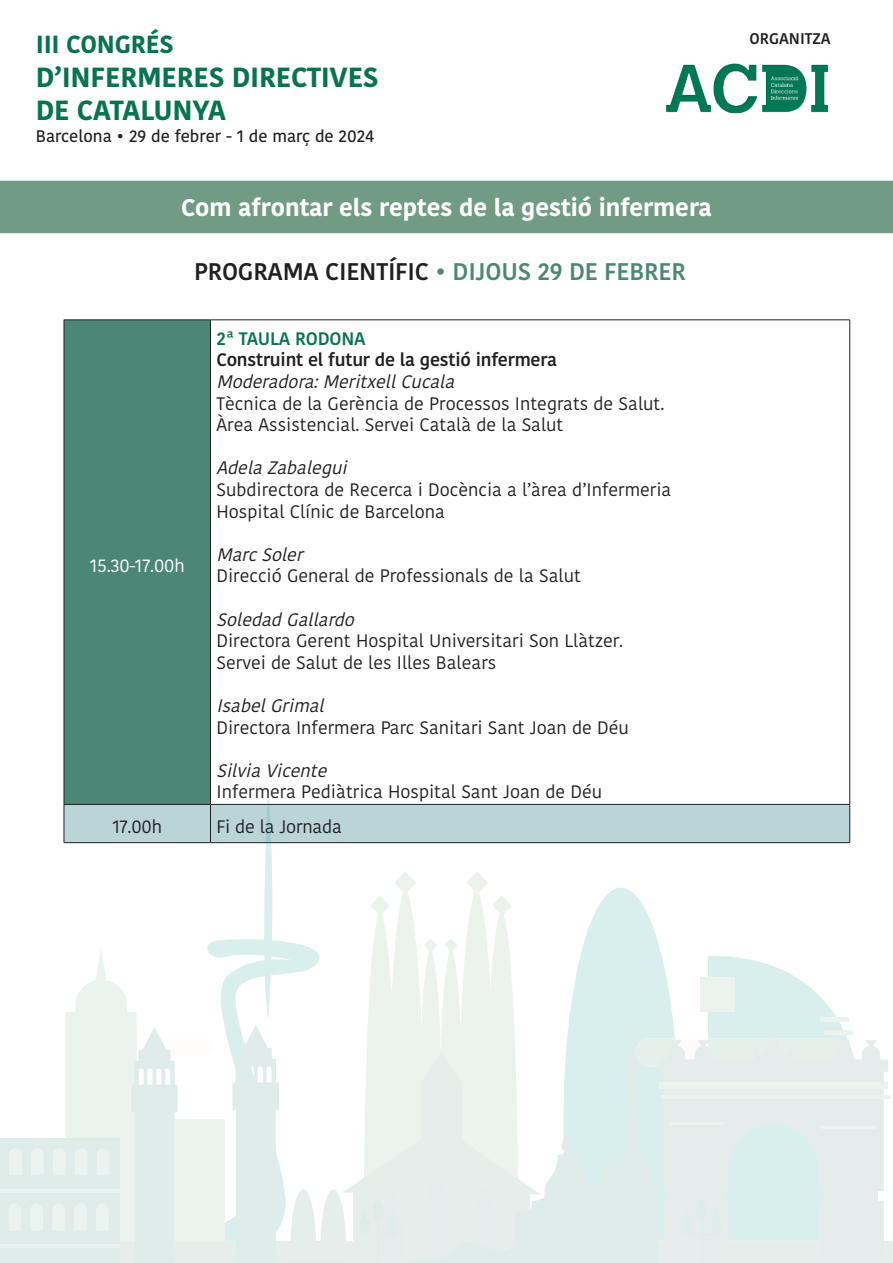
<style>
.page{position:relative;width:893px;height:1263px;background:#fff}
.page>*{position:absolute;margin:0;border:0;box-sizing:border-box;transform-origin:0 0}
.t1{font:700 27.6px/33.2px "Kohinoor Devanagari";letter-spacing:-.01em;color:#087350}
.t2{font:700 24.75px "Kohinoor Devanagari";letter-spacing:-.01em;color:#087350}
.t3{font:700 24px "Kohinoor Devanagari";color:#fff}
.t4{font:600 24px "Kohinoor Devanagari";letter-spacing:-.01em;color:#231f20}
.t5{font:18px "Kohinoor Devanagari";color:#231f20}
.t6{font:italic 18px "Kohinoor Devanagari";color:#231f20}
.t7{font:600 18px "Kohinoor Devanagari";letter-spacing:-.01em;color:#231f20}
.t8{font:600 18px "Kohinoor Devanagari";letter-spacing:-.01em;color:#087350}
.t9{font:18px "Kohinoor Devanagari";letter-spacing:-.01em;color:#fff}
.t10{font:500 16.65px "Kohinoor Devanagari";color:#231f20}
.t11{font:600 15.45px "Kohinoor Devanagari";color:#231f20}
.s1{color:#4c8775}
.s2{font-family:"Lucida Grande";font-weight:400}
</style>
<div class="page">
<div style="left:0;top:181px;width:893px;height:52px;background:#729b85"></div>
<img style="left:667px;top:63px;width:160px;height:51px">
<div style="left:64px;top:320px;width:146px;height:484px;background:#4c8775"></div>
<div style="left:65px;top:805px;width:784px;height:37px;background:#bad4d8"></div>
<hr style="left:64px;top:320px;width:146px;height:1px;background:#231f20">
<hr style="left:64px;top:320px;width:1px;height:484px;background:#231f20">
<hr style="left:210px;top:320px;width:640px;height:1px;background:#231f20">
<hr style="left:210px;top:320px;width:1px;height:484px;background:#231f20">
<hr style="left:849px;top:320px;width:1px;height:484px;background:#231f20">
<hr style="left:64px;top:804px;width:146px;height:1px;background:#231f20">
<hr style="left:64px;top:804px;width:1px;height:38px;background:#231f20">
<hr style="left:210px;top:804px;width:640px;height:1px;background:#231f20">
<hr style="left:849px;top:804px;width:1px;height:38px;background:#231f20">
<hr style="left:64px;top:842px;width:146px;height:1px;background:#231f20">
<hr style="left:210px;top:842px;width:640px;height:1px;background:#231f20">
<svg style="left:207px;top:788px;width:112px;height:440px"></svg>
<hr style="left:24px;top:1259px;width:869px;height:4px;background:#e5eceb">
<div style="left:0;top:1138px;width:119px;height:125px;background:#e0ecea"></div>
<svg style="left:659px;top:1040px;width:229px;height:219px;background:#e8eeed"></svg>
<div style="left:659px;top:1082px;width:229px;height:7px;background:#ecf3ed"></div>
<hr style="left:661px;top:1095px;width:229px;height:4px;background:#ecf3ed">
<hr style="left:821px;top:1126px;width:54px;height:2px;background:#80b189">
<svg style="left:367px;top:872px;width:148px;height:179px;fill:#ecf3ed"></svg>
<svg style="left:10px;top:1149px;width:11px;height:26px"></svg>
<svg style="left:32px;top:1149px;width:11px;height:26px"></svg>
<hr style="left:0;top:1189px;width:119px;height:3px;background:#7cb193">
<svg style="left:9px;top:1204px;width:12px;height:26px"></svg>
<svg style="left:31px;top:1204px;width:12px;height:26px"></svg>
<svg style="left:52px;top:947px;width:227px;height:312px"></svg>
<hr style="left:0;top:1244px;width:120px;height:3px;background:#7cb193">
<svg style="left:568px;top:888px;width:293px;height:356px"></svg>
<hr style="left:701px;top:1214px;width:2px;height:49px;background:#308474">
<hr style="left:686px;top:1234px;width:31px;height:1px;background:#308474">
<svg style="left:290px;top:1051px;width:109px;height:208px"></svg>
<hr style="left:377px;top:1215px;width:2px;height:48px;background:#308474">
<hr style="left:362px;top:1234px;width:32px;height:2px;background:#308474">
<svg style="left:399px;top:1032px;width:258px;height:227px;background:#e6f0ed"></svg>
<h2 class="t2" style="left:36px;top:23px;width:139px">III CONGRÉS</h2>
<h1 class="t1" style="left:36px;top:60px;width:345px">D’INFERMERES DIRECTIVES<br>DE CATALUNYA</h1>
<p class="t10" style="left:36px;top:127px;width:340px">Barcelona • 29 de febrer - 1 de març de 2024</p>
<h3 class="t3" style="left:181px;top:186px;width:532px">Com afrontar els reptes de la gestió infermera</h3>
<p class="t4" style="left:194px;top:258px;width:493px">PROGRAMA CIENTÍFIC <span class="s1">• DIJOUS 29 DE FEBRER</span></p>
<p class="t9" style="left:90px;top:555px;width:96px">15.30-17.00h</p>
<p class="t8" style="left:216px;top:328px;width:151px">2<span class="s2">ª</span> TAULA RODONA</p>
<p class="t7" style="left:216px;top:350px;width:342px">Construint el futur de la gestió infermera</p>
<p class="t6" style="left:216px;top:371px;width:246px">Moderadora:MeritxellCucala</p>
<p class="t5" style="left:216px;top:393px;width:449px">Tècnica de la Gerència de Processos Integrats de Salut.</p>
<p class="t5" style="left:216px;top:414px;width:348px">Àrea Assistencial. Servei Català de la Salut</p>
<p class="t6" style="left:216px;top:458px;width:138px">AdelaZabalegui</p>
<p class="t5" style="left:216px;top:479px;width:456px">Subdirectora de Recerca i Docència a l’àrea d’Infermeria</p>
<p class="t5" style="left:216px;top:501px;width:230px">Hospital Clínic de Barcelona</p>
<p class="t6" style="left:216px;top:544px;width:94px">MarcSoler</p>
<p class="t5" style="left:216px;top:566px;width:366px">Direcció General de Professionals de la Salut</p>
<p class="t6" style="left:216px;top:609px;width:145px">SoledadGallardo</p>
<p class="t5" style="left:216px;top:630px;width:408px">Directora Gerent Hospital Universitari Son Llàtzer.</p>
<p class="t5" style="left:216px;top:652px;width:281px">Servei de Salut de les Illes Balears</p>
<p class="t6" style="left:216px;top:695px;width:115px">IsabelGrimal</p>
<p class="t5" style="left:216px;top:717px;width:414px">Directora Infermera Parc Sanitari Sant Joan de Déu</p>
<p class="t6" style="left:216px;top:760px;width:118px">SilviaVicente</p>
<p class="t5" style="left:216px;top:782px;width:387px">Infermera Pediàtrica Hospital Sant Joan de Déu</p>
<p class="t5" style="left:112px;top:816px;width:51px">17.00h</p>
<p class="t5" style="left:216px;top:816px;width:127px">Fi de la Jornada</p>
<p class="t11" style="left:749px;top:29px;width:83px">ORGANITZA</p>
</div>
